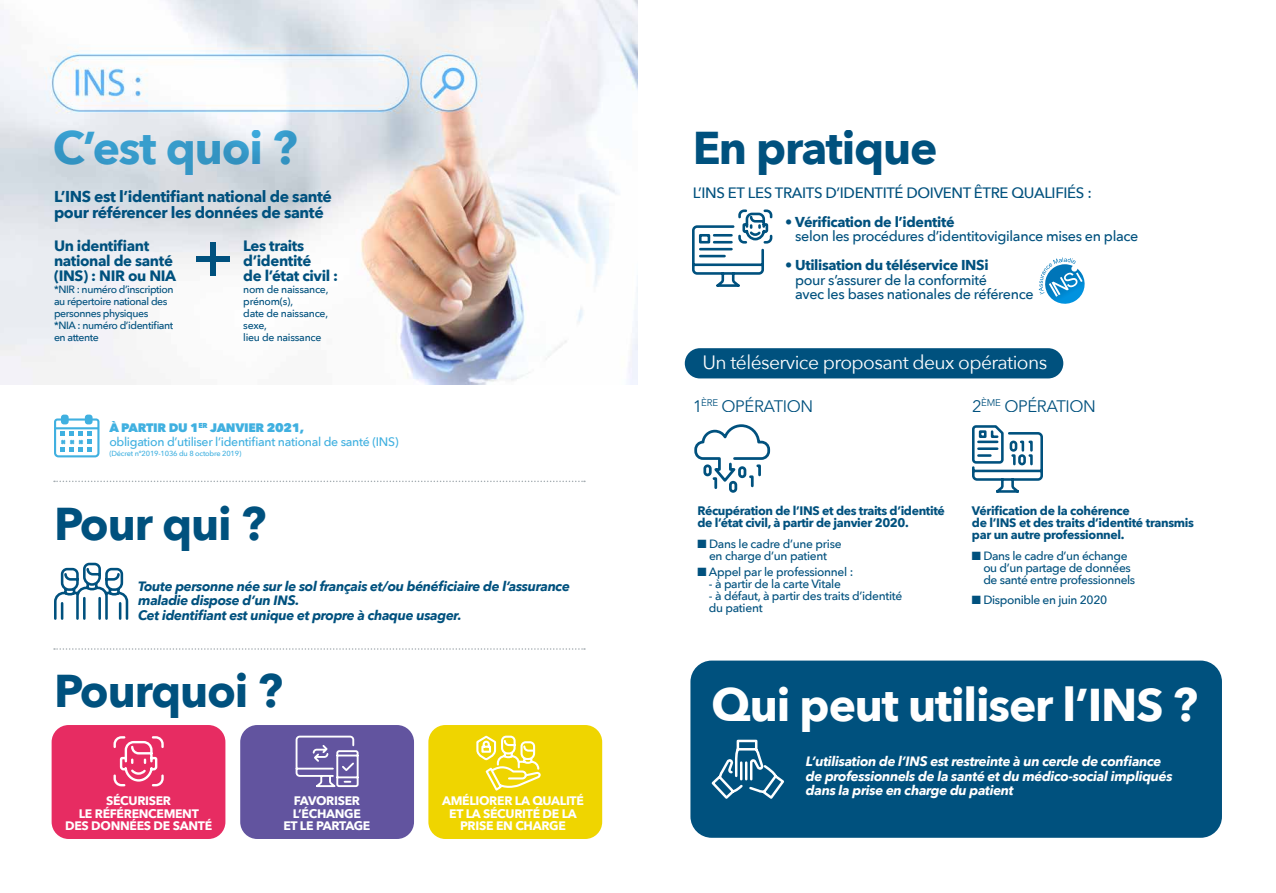
<style>
.page{position:relative;width:1276px;height:893px;background:#fff}
.page>*{position:absolute;margin:0;border:0;box-sizing:border-box;transform-origin:0 0}
.t1{font:700 45.9px "Avenir Next";letter-spacing:-.025em;color:#00517e}
.t2{font:700 45.9px "Avenir Next";letter-spacing:-.025em;color:#fff}
.t3{font:700 45.9px "Avenir Next";letter-spacing:-.025em;color:#40b0e0}
.t4{font:19.2px "Avenir Next";letter-spacing:-.03em;color:#fff}
.t5{font:16.65px "Avenir Next";letter-spacing:-.025em;color:#00517e}
.t6{font:700 15.75px/15.8px "Avenir Next";letter-spacing:-.025em;color:#00517e}
.t7{font:700 15px/15px "Avenir Next";letter-spacing:-.025em;color:#00517e}
.t8{font:500 15px "Avenir Next";letter-spacing:-.025em;color:#00517e}
.t9{font:500 14.25px/14.2px "Avenir Next";letter-spacing:-.025em;color:#00517e}
.t10{font:italic 700 13.5px/14.2px "Avenir Next";letter-spacing:-.025em;color:#fff}
.t11{font:italic 700 13.5px/14.2px "Avenir Next";letter-spacing:-.025em;color:#00517e}
.t12{font:700 12.3px/12.3px "Avenir Next";letter-spacing:-.03em;color:#00517e}
.t13{font:700 12.3px/12.3px "Avenir Next";letter-spacing:-.025em;color:#fff;text-align:center}
.t14{font:500 12.3px/14.1px "Avenir Next";letter-spacing:-.025em;color:#40b0e0}
.t15{font:500 12px/12px "Avenir Next";letter-spacing:-.025em;color:#00517e}
.t16{font:500 10.5px/12px "Avenir Next";letter-spacing:-.04em;color:#00517e}
.t17{font:500 7.35px "Avenir Next";letter-spacing:-.025em;color:#40b0e0}
.s1{font-weight:800}
.s2{font-weight:700}
</style>
<div class="page">
<div style="left:52px;top:725px;width:173px;height:114px;background:#e72c62;border-radius:17px"></div>
<div style="left:240px;top:725px;width:174px;height:114px;background:#62549f;border-radius:17px"></div>
<div style="left:428px;top:725px;width:174px;height:114px;background:#efd500;border-radius:17px"></div>
<div style="left:690px;top:661px;width:532px;height:177px;background:#00517e;border-radius:21px"></div>
<img style="left:0;top:0;width:638px;height:385px">
<svg style="left:54px;top:415px;width:45px;height:42px"></svg>
<svg style="left:54px;top:562px;width:75px;height:58px"></svg>
<svg style="left:113px;top:736px;width:51px;height:51px"></svg>
<div style="left:196px;top:256px;width:34px;height:6px;background:#00517e"></div>
<div style="left:210px;top:242px;width:6px;height:34px;background:#00517e"></div>
<svg style="left:694px;top:424px;width:77px;height:69px"></svg>
<svg style="left:972px;top:425px;width:71px;height:68px"></svg>
<svg style="left:711px;top:739px;width:73px;height:60px"></svg>
<svg style="left:54px;top:481px;width:531px;height:1px"></svg>
<svg style="left:54px;top:648px;width:531px;height:2px"></svg>
<svg style="left:692px;top:209px;width:393px;height:95px"></svg>
<svg style="left:295px;top:735px;width:64px;height:53px"></svg>
<svg style="left:476px;top:735px;width:65px;height:56px"></svg>
<div style="left:685px;top:348px;width:378px;height:30px;background:#00517e;border-radius:15px"></div>
<h1 class="t3" style="left:52px;top:109px;width:247px">C’est quoi ?</h1>
<h1 class="t1" style="left:692px;top:109px;width:247px">En pratique</h1>
<h3 class="t6" style="left:54px;top:188px;width:279px">L’INS est l’identifiant national de santé pour référencer les données de santé</h3>
<p class="t7" style="left:54px;top:238px;width:124px">Un identifiant national de santé (INS) : NIR ou NIA</p>
<p class="t16" style="left:54px;top:283px;width:121px">*NIR : numéro d’inscription au répertoire national des personnes physiques<br>*NIA : numéro d’identifiant en attente</p>
<p class="t7" style="left:243px;top:238px;width:96px">Les traits d’identité<br>de l’état civil :</p>
<p class="t16" style="left:243px;top:283px;width:87px">nom de naissance, prénom(s),<br>date de naissance, sexe,<br>lieu de naissance</p>
<p class="t14" style="left:109px;top:420px;width:291px"><span class="s1">À PARTIR DU 1</span><sup>ER</sup> <span class="s1">JANVIER 2021,<br></span>obligation d’utiliser l’identifiant national de santé (INS)</p>
<p class="t17" style="left:109px;top:447px;width:133px">(Décret n°2019-1036 du 8 octobre 2019)</p>
<h1 class="t1" style="left:54px;top:485px;width:214px">Pour qui ?</h1>
<p class="t11" style="left:138px;top:579px;width:433px">Toute personne née sur le sol français et/ou bénéficiaire de l’assurance maladie dispose d’un INS.<br>Cet identifiant est unique et propre à chaque usager.</p>
<h1 class="t1" style="left:54px;top:651px;width:230px">Pourquoi ?</h1>
<p class="t13" style="left:65px;top:795px;width:149px">SÉCURISER<br>LE RÉFÉRENCEMENT<br>DES DONNÉES DE SANTÉ</p>
<p class="t13" style="left:283px;top:795px;width:89px">FAVORISER<br>L’ÉCHANGE<br>ET LE PARTAGE</p>
<p class="t13" style="left:442px;top:795px;width:143px">AMÉLIORER LA QUALITÉ<br>ET LA SÉCURITÉ DE LA<br>PRISE EN CHARGE</p>
<p class="t8" style="left:692px;top:180px;width:401px">L’INS ET LES TRAITS D’IDENTITÉ DOIVENT ÊTRE QUALIFIÉS :</p>
<p class="t9" style="left:795px;top:214px;width:345px;text-indent:-10px">• <span class="s2">Vérification de l’identité<br></span>selon les procédures d’identitovigilance mises en place</p>
<p class="t9" style="left:795px;top:258px;width:240px;text-indent:-10px">• <span class="s2">Utilisation du téléservice INSi<br></span>pour s’assurer de la conformité<br>avec les bases nationales de référence</p>
<h2 class="t4" style="left:702px;top:346px;width:346px">Un téléservice proposant deux opérations</h2>
<h3 class="t5" style="left:692px;top:392px;width:123px">1<sup>ÈRE</sup> OPÉRATION</h3>
<h3 class="t5" style="left:972px;top:392px;width:125px">2<sup>ÈME</sup> OPÉRATION</h3>
<p class="t12" style="left:697px;top:504px;width:249px">Récupération de l’INS et des traits d’identité de l’état civil, à partir de janvier 2020.</p>
<p class="t15" style="left:697px;top:537px;width:146px;text-align:center">■ Dans le cadre d’une prise en charge d’un patient</p>
<p class="t15" style="left:697px;top:565px;width:157px">■ Appel par le professionnel :</p>
<p class="t15" style="left:709px;top:577px;width:134px">- à partir de la carte Vitale</p>
<p class="t15" style="left:709px;top:589px;width:195px">- à défaut, à partir des traits d’identité du patient</p>
<p class="t12" style="left:972px;top:504px;width:224px">Vérification de la cohérence<br>de l’INS et des traits d’identité transmis par un autre professionnel.</p>
<p class="t15" style="left:983px;top:549px;width:153px;text-indent:-11px">■ Dans le cadre d’un échange ou d’un partage de données de santé entre professionnels</p>
<p class="t15" style="left:972px;top:594px;width:137px">■ Disponible en juin 2020</p>
<h1 class="t2" style="left:711px;top:665px;width:487px">Qui peut utiliser l’INS ?</h1>
<p class="t10" style="left:806px;top:754px;width:368px">L’utilisation de l’INS est restreinte à un cercle de confiance de professionnels de la santé et du médico-social impliqués dans la prise en charge du patient</p>
</div>
